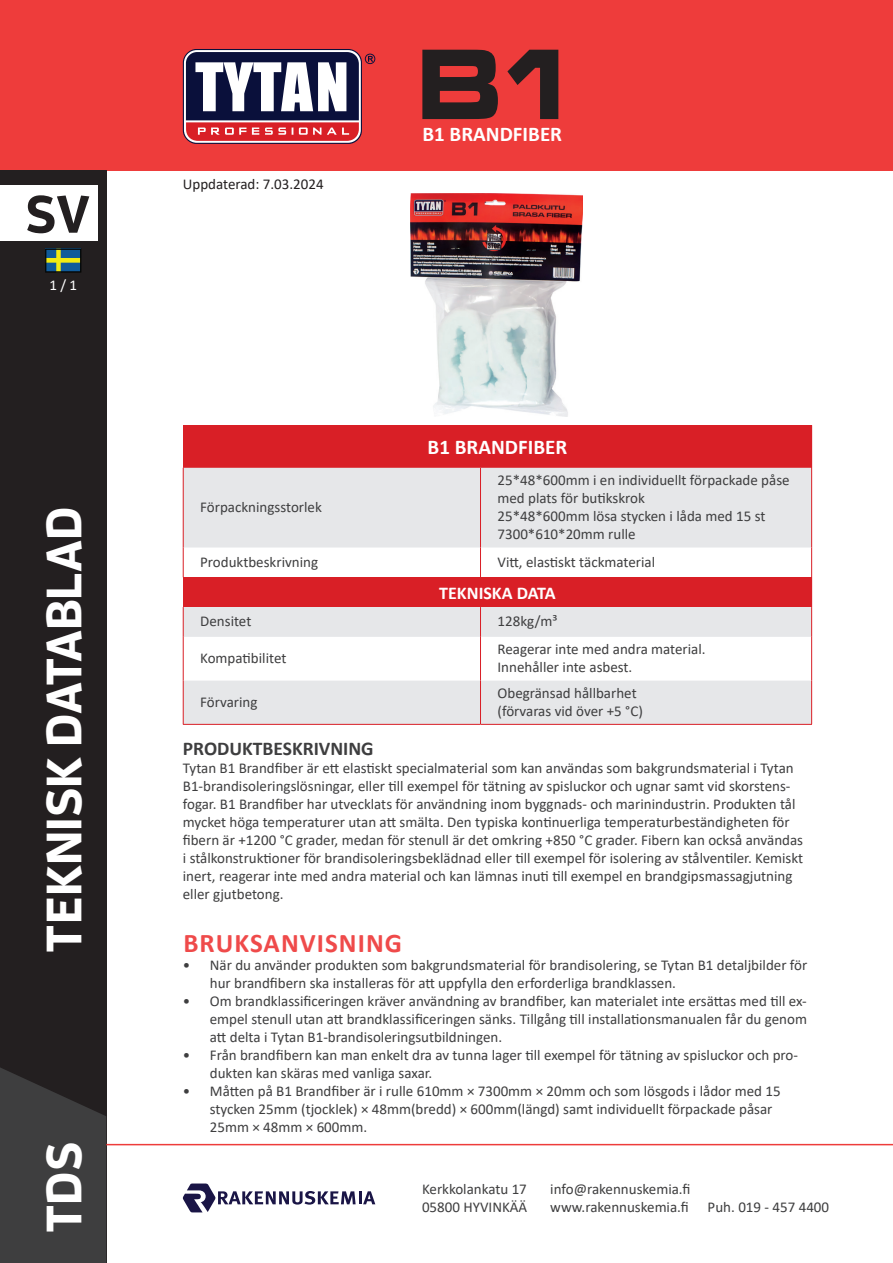
<style>
.page{position:relative;width:893px;height:1263px;background:#fff}
.page>*{position:absolute;margin:0;border:0;box-sizing:border-box;transform-origin:0 0}
.t1{font:700 52.5px "Enzo OT";color:#231f20}
.t2{font:700 49.5px "Enzo OT";color:#fff}
.t3{font:700 27px "Calibri";letter-spacing:.04em;color:#ef4a4a}
.t4{font:700 21px "Calibri";color:#fff}
.t5{font:700 19.5px "Calibri";color:#3e3e3f}
.t6{font:700 18px "Calibri";color:#fff}
.t7{font:15px/18px "Calibri";color:#3e3e3f}
.t8{font:15px "Calibri";color:#231f20}
.t9{font:15px "Calibri";color:#fff}
</style>
<div class="page">
<div style="left:0;top:0;width:893px;height:170px;background:#ee3c3b"></div>
<div style="left:0;top:170px;width:106px;height:1093px;background:#231f20"></div>
<svg style="left:0;top:1067px;width:106px;height:196px;background:#3a3a3b"></svg>
<hr style="left:106px;top:1144px;width:787px;height:1px;background:#ee3c3b">
<div style="left:0;top:186px;width:98px;height:55px;background:#fff"></div>
<svg style="left:183px;top:49px;width:179px;height:95px"></svg>
<div style="left:184px;top:50px;width:177px;height:93px;background:#fff;border-radius:13px"></div>
<svg style="left:365px;top:54px;width:10px;height:10px"></svg>
<svg style="left:186px;top:52px;width:173px;height:89px"></svg>
<svg style="left:422px;top:50px;width:76px;height:69px"></svg>
<svg style="left:507px;top:50px;width:51px;height:69px"></svg>
<svg style="left:182px;top:1183px;width:193px;height:29px"></svg>
<svg style="left:45px;top:249px;width:36px;height:24px"></svg>
<div style="left:183px;top:577px;width:629px;height:30px;background:#d91f26"></div>
<svg style="left:184px;top:607px;width:627px;height:117px;fill:#e6e7e9"></svg>
<hr style="left:183px;top:607px;width:1px;height:30px;background:#d91f26">
<hr style="left:480px;top:607px;width:1px;height:30px;background:#d91f26">
<hr style="left:811px;top:607px;width:1px;height:30px;background:#d91f26">
<hr style="left:183px;top:637px;width:1px;height:44px;background:#d91f26">
<hr style="left:480px;top:637px;width:1px;height:44px;background:#d91f26">
<hr style="left:811px;top:637px;width:1px;height:44px;background:#d91f26">
<hr style="left:183px;top:681px;width:1px;height:43px;background:#d91f26">
<hr style="left:480px;top:681px;width:1px;height:43px;background:#d91f26">
<hr style="left:811px;top:681px;width:1px;height:43px;background:#d91f26">
<hr style="left:183px;top:724px;width:297px;height:1px;background:#d91f26">
<hr style="left:480px;top:724px;width:332px;height:1px;background:#d91f26">
<div style="left:183px;top:425px;width:629px;height:43px;background:#d91f26"></div>
<div style="left:184px;top:468px;width:627px;height:79px;background:#e6e7e9"></div>
<hr style="left:183px;top:468px;width:1px;height:79px;background:#d91f26">
<hr style="left:480px;top:468px;width:1px;height:79px;background:#d91f26">
<hr style="left:811px;top:468px;width:1px;height:79px;background:#d91f26">
<hr style="left:183px;top:547px;width:1px;height:30px;background:#d91f26">
<hr style="left:480px;top:547px;width:1px;height:30px;background:#d91f26">
<hr style="left:811px;top:547px;width:1px;height:30px;background:#d91f26">
<img style="left:411px;top:193px;width:171px;height:224px">
<h1 class="t1" style="left:25px;top:181px;width:66px">SV</h1>
<p class="t9" style="left:49px;top:275px;width:29px">1 / 1</p>
<h2 class="t2" style="left:33px;top:952px;width:448px;rotate:-90deg">TEKNISK DATABLAD</h2>
<h2 class="t2" style="left:33px;top:1233px;width:93px;rotate:-90deg">TDS</h2>
<p class="t8" style="left:183px;top:173px;width:142px">Uppdaterad: 7.03.2024</p>
<p class="t7" style="left:200px;top:498px;width:123px">Förpackningsstorlek</p>
<h3 class="t4" style="left:422px;top:119px;width:141px">B1 BRANDFIBER</h3>
<h3 class="t4" style="left:428px;top:433px;width:141px">B1 BRANDFIBER</h3>
<p class="t7" style="left:497px;top:471px;width:294px">25*48*600mm i en individuellt förpackade påse med plats för butikskrok<br>25*48*600mm lösa stycken i låda med 15 st 7300*610*20mm rulle</p>
<p class="t7" style="left:200px;top:552px;width:119px">Produktbeskrivning</p>
<p class="t7" style="left:497px;top:552px;width:159px">Vitt, elastiskt täckmaterial</p>
<p class="t6" style="left:439px;top:580px;width:118px">TEKNISKA DATA</p>
<p class="t7" style="left:200px;top:612px;width:53px">Densitet</p>
<p class="t7" style="left:497px;top:612px;width:62px">128kg/m³</p>
<p class="t7" style="left:200px;top:649px;width:88px">Kompatibilitet</p>
<p class="t7" style="left:497px;top:640px;width:210px">Reagerar inte med andra material.<br>Innehåller inte asbest.</p>
<p class="t7" style="left:200px;top:692px;width:59px">Förvaring</p>
<p class="t7" style="left:497px;top:683px;width:147px">Obegränsad hållbarhet (förvaras vid över +5 °C)</p>
<h3 class="t5" style="left:183px;top:734px;width:192px">PRODUKTBESKRIVNING</h3>
<p class="t7" style="left:183px;top:758px;width:622px">Tytan B1 Brandfiber är ett elastiskt specialmaterial som kan användas som bakgrundsmaterial i Tytan B1-brandisoleringslösningar, eller till exempel för tätning av spisluckor och ugnar samt vid skorstens&shy;fogar. B1 Brandfiber har utvecklats för användning inom byggnads- och marinindustrin. Produkten tål mycket höga temperaturer utan att smälta. Den typiska kontinuerliga temperaturbeständigheten för fibern är +1200 °C grader, medan för stenull är det omkring +850 °C grader. Fibern kan också användas i stålkonstruktioner för brandisoleringsbeklädnad eller till exempel för isolering av stålventiler. Kemiskt inert, reagerar inte med andra material och kan lämnas inuti till exempel en brandgipsmassagjutning eller gjutbetong.</p>
<h3 class="t3" style="left:183px;top:924px;width:220px">BRUKSANVISNING</h3>
<p class="t7" style="left:210px;top:956px;width:599px;text-indent:-27px">• När du använder produkten som bakgrundsmaterial för brandisolering, se Tytan B1 detaljbilder för hur brandfibern ska installeras för att uppfylla den erforderliga brandklassen.</p>
<p class="t7" style="left:210px;top:992px;width:599px;text-align:justify;text-indent:-27px">• Om brandklassificeringen kräver användning av brandfiber, kan materialet inte ersättas med till ex&shy;empel stenull utan att brandklassificeringen sänks. Tillgång till installationsmanualen får du genom att delta i Tytan B1-brandisoleringsutbildningen.</p>
<p class="t7" style="left:210px;top:1046px;width:590px;text-indent:-27px">• Från brandfibern kan man enkelt dra av tunna lager till exempel för tätning av spisluckor och pro&shy;dukten kan skäras med vanliga saxar.</p>
<p class="t7" style="left:210px;top:1082px;width:572px;text-indent:-27px">• Måtten på B1 Brandfiber är i rulle 610mm × 7300mm × 20mm och som lösgods i lådor med 15 stycken 25mm (tjocklek) × 48mm(bredd) × 600mm(längd) samt individuellt förpackade påsar<br>25mm × 48mm × 600mm.</p>
<p class="t7" style="left:422px;top:1180px;width:107px">Kerkkolankatu 17<br>05800 HYVINKÄÄ</p>
<p class="t7" style="left:550px;top:1180px;width:142px">info@rakennuskemia.fi www.rakennuskemia.fi</p>
<p class="t7" style="left:708px;top:1198px;width:123px">Puh. 019 - 457 4400</p>
</div>
